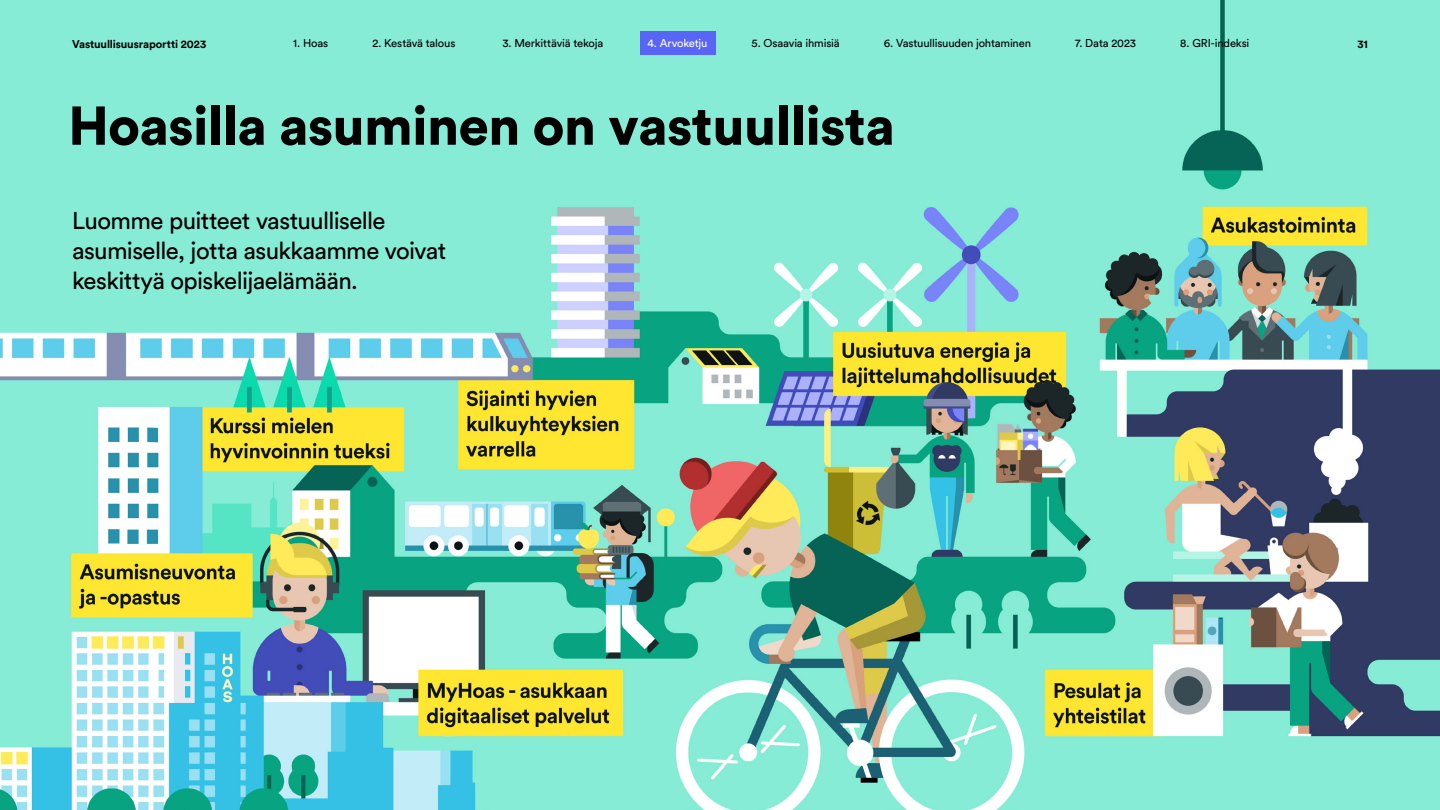
<style>
.page{position:relative;width:1440px;height:810px;background:#fff}
.page>*{position:absolute;margin:0;border:0;box-sizing:border-box;transform-origin:0 0}
.t1{font:900 54px "Circular Std";letter-spacing:-.01em;color:#000}
.Ingressi{font:24px/30px "Circular Std";letter-spacing:-.025em;color:#000}
.t2{font:11.25px "Circular Std";letter-spacing:-.015em;color:#000}
.t3{font:700 11.25px "Circular Std";letter-spacing:-.01em;color:#000}
.t4{font:11.25px "Circular Std";letter-spacing:-.02em;color:#fff}
</style>
<div class="page">
<img style="left:0;top:0;width:1440px;height:810px">
<div style="left:640px;top:32px;width:76px;height:23px;background:#5865f6"></div>
<p class="t3" style="left:72px;top:37px;width:136px">Vastuullisuusraportti 2023</p>
<p class="t2" style="left:293px;top:37px;width:37px">1. Hoas</p>
<p class="t2" style="left:372px;top:37px;width:85px">2. Kestävä talous</p>
<p class="t2" style="left:502px;top:37px;width:102px">3. Merkittäviä tekoja</p>
<p class="t4" style="left:647px;top:37px;width:62px">4. Arvoketju</p>
<p class="t2" style="left:752px;top:37px;width:90px">5. Osaavia ihmisiä</p>
<p class="t2" style="left:884px;top:37px;width:149px">6. Vastuullisuuden johtaminen</p>
<p class="t2" style="left:1075px;top:37px;width:63px">7. Data 2023</p>
<p class="t2" style="left:1180px;top:37px;width:71px">8. GRI-indeksi</p>
<p class="t3" style="left:1357px;top:37px;width:12px">31</p>
<p class="t1" style="left:68px;top:90px;width:828px">Hoasilla asuminen on vastuullista</p>
<p class="Ingressi" style="left:72px;top:205px;width:376px">Luomme puitteet vastuulliselle asumiselle, jotta asukkaamme voivat keskittyä opiskelijaelämään.</p>
</div>
